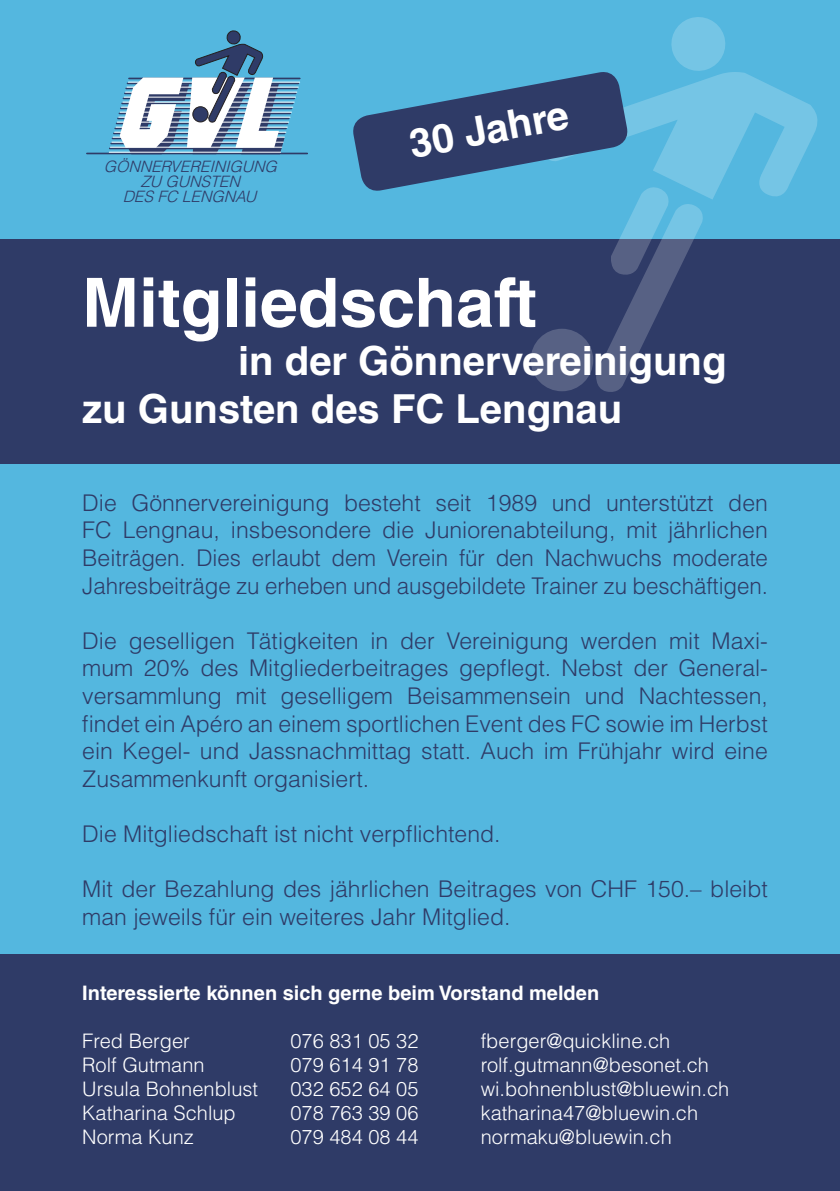
<style>
.page{position:relative;width:840px;height:1191px;background:#fff}
.page>*{position:absolute;margin:0;border:0;box-sizing:border-box;transform-origin:0 0}
.t1{font:700 68px "Helvetica LT Std";color:#fff}
.t2{font:700 40px/48px "Helvetica LT Std";color:#fff}
.t3{font:300 23px/27.6px "Helvetica LT Std";color:#2f3b67;text-align:justify}
.t4{font:300 20px "Helvetica LT Std";color:#fff}
.t5{font:700 20px "Helvetica LT Std";color:#fff}
.t6{font:italic 300 15.6px/15.2px "Helvetica LT Std";color:#2f3b67;text-align:center}
</style>
<div class="page">
<div style="left:0;top:0;width:839px;height:1191px;background:#54b7df"></div>
<hr style="left:129px;top:78px;width:170px;height:1px;background:#2f3b67">
<hr style="left:127px;top:83px;width:171px;height:1px;background:#2f3b67">
<hr style="left:126px;top:88px;width:171px;height:1px;background:#2f3b67">
<hr style="left:125px;top:93px;width:170px;height:1px;background:#2f3b67">
<hr style="left:123px;top:98px;width:171px;height:1px;background:#2f3b67">
<hr style="left:122px;top:103px;width:171px;height:1px;background:#2f3b67">
<hr style="left:121px;top:108px;width:170px;height:1px;background:#2f3b67">
<hr style="left:119px;top:113px;width:171px;height:1px;background:#2f3b67">
<hr style="left:118px;top:118px;width:170px;height:1px;background:#2f3b67">
<hr style="left:116px;top:123px;width:171px;height:1px;background:#2f3b67">
<hr style="left:115px;top:128px;width:171px;height:1px;background:#2f3b67">
<hr style="left:114px;top:133px;width:170px;height:1px;background:#2f3b67">
<hr style="left:112px;top:138px;width:171px;height:1px;background:#2f3b67">
<hr style="left:111px;top:143px;width:171px;height:1px;background:#2f3b67">
<hr style="left:110px;top:148px;width:170px;height:1px;background:#2f3b67">
<hr style="left:87px;top:153px;width:220px;height:1px;background:#2f3b67">
<hr style="left:128px;top:82px;width:171px;height:1px;background:#fff">
<hr style="left:127px;top:87px;width:171px;height:1px;background:#fff">
<hr style="left:125px;top:92px;width:172px;height:1px;background:#fff">
<hr style="left:124px;top:97px;width:171px;height:1px;background:#fff">
<hr style="left:123px;top:102px;width:171px;height:1px;background:#fff">
<hr style="left:121px;top:107px;width:171px;height:1px;background:#fff">
<hr style="left:120px;top:112px;width:171px;height:1px;background:#fff">
<hr style="left:119px;top:117px;width:171px;height:1px;background:#fff">
<hr style="left:117px;top:122px;width:171px;height:1px;background:#fff">
<hr style="left:116px;top:127px;width:171px;height:1px;background:#fff">
<hr style="left:114px;top:132px;width:172px;height:1px;background:#fff">
<hr style="left:113px;top:137px;width:171px;height:1px;background:#fff">
<hr style="left:112px;top:142px;width:171px;height:1px;background:#fff">
<hr style="left:110px;top:147px;width:171px;height:1px;background:#fff">
<hr style="left:109px;top:152px;width:171px;height:1px;background:#fff">
<svg style="left:120px;top:30px;width:164px;height:123px"></svg>
<div style="left:0;top:240px;width:839px;height:224px;background:#2f3b67"></div>
<div style="left:0;top:954px;width:839px;height:237px;background:#2f3b67"></div>
<svg style="left:350px;top:17px;width:466px;height:375px"></svg>
<p class="t6" style="left:104px;top:158px;width:174px">GÖNNERVEREINIGUNG<br>ZU GUNSTEN<br>DES FC LENGNAU</p>
<h2 class="t2" style="left:405px;top:119px;width:162px;rotate:-10deg">30 Jahre</h2>
<h1 class="t1" style="left:82px;top:261px;width:456px">Mitgliedschaft</h1>
<h2 class="t2" style="left:82px;top:336px;width:645px;text-indent:156px">in der Gönnervereinigung zu Gunsten des FC Lengnau</h2>
<p class="t3" style="left:82px;top:488px;width:686px">Die Gönnervereinigung besteht seit 1989 und unterstützt den FC Lengnau, insbesondere die Juniorenabteilung, mit jährlichen Beiträgen. Dies erlaubt dem Verein für den Nachwuchs moderate Jahresbeiträge zu erheben und ausgebildete Trainer zu beschäftigen.</p>
<p class="t3" style="left:82px;top:626px;width:686px">Die geselligen Tätigkeiten in der Vereinigung werden mit Maxi&shy;mum 20% des Mitgliederbeitrages gepflegt. Nebst der General&shy;versammlung mit geselligem Beisammensein und Nachtessen, findet ein Apéro an einem sportlichen Event des FC sowie im Herbst ein Kegel- und Jassnachmittag statt. Auch im Frühjahr wird eine Zusammenkunft organisiert.</p>
<p class="t3" style="left:82px;top:820px;width:419px">Die Mitgliedschaft ist nicht verpflichtend.</p>
<p class="t3" style="left:82px;top:875px;width:686px">Mit der Bezahlung des jährlichen Beitrages von CHF 150.– bleibt man jeweils für ein weiteres Jahr Mitglied.</p>
<p class="t5" style="left:82px;top:980px;width:518px">Interessierte können sich gerne beim Vorstand melden</p>
<p class="t4" style="left:82px;top:1028px;width:109px">Fred Berger</p>
<p class="t4" style="left:290px;top:1028px;width:129px">076 831 05 32</p>
<p class="t4" style="left:480px;top:1028px;width:191px">fberger@quickline.ch</p>
<p class="t4" style="left:82px;top:1052px;width:124px">Rolf Gutmann</p>
<p class="t4" style="left:290px;top:1052px;width:129px">079 614 91 78</p>
<p class="t4" style="left:480px;top:1052px;width:229px">rolf.gutmann@besonet.ch</p>
<p class="t4" style="left:82px;top:1076px;width:177px">Ursula Bohnenblust</p>
<p class="t4" style="left:290px;top:1076px;width:129px">032 652 64 05</p>
<p class="t4" style="left:480px;top:1076px;width:250px">wi.bohnenblust@bluewin.ch</p>
<p class="t4" style="left:82px;top:1100px;width:155px">Katharina Schlup</p>
<p class="t4" style="left:290px;top:1100px;width:129px">078 763 39 06</p>
<p class="t4" style="left:480px;top:1100px;width:219px">katharina47@bluewin.ch</p>
<p class="t4" style="left:82px;top:1124px;width:113px">Norma Kunz</p>
<p class="t4" style="left:290px;top:1124px;width:129px">079 484 08 44</p>
<p class="t4" style="left:480px;top:1124px;width:192px">normaku@bluewin.ch</p>
</div>
